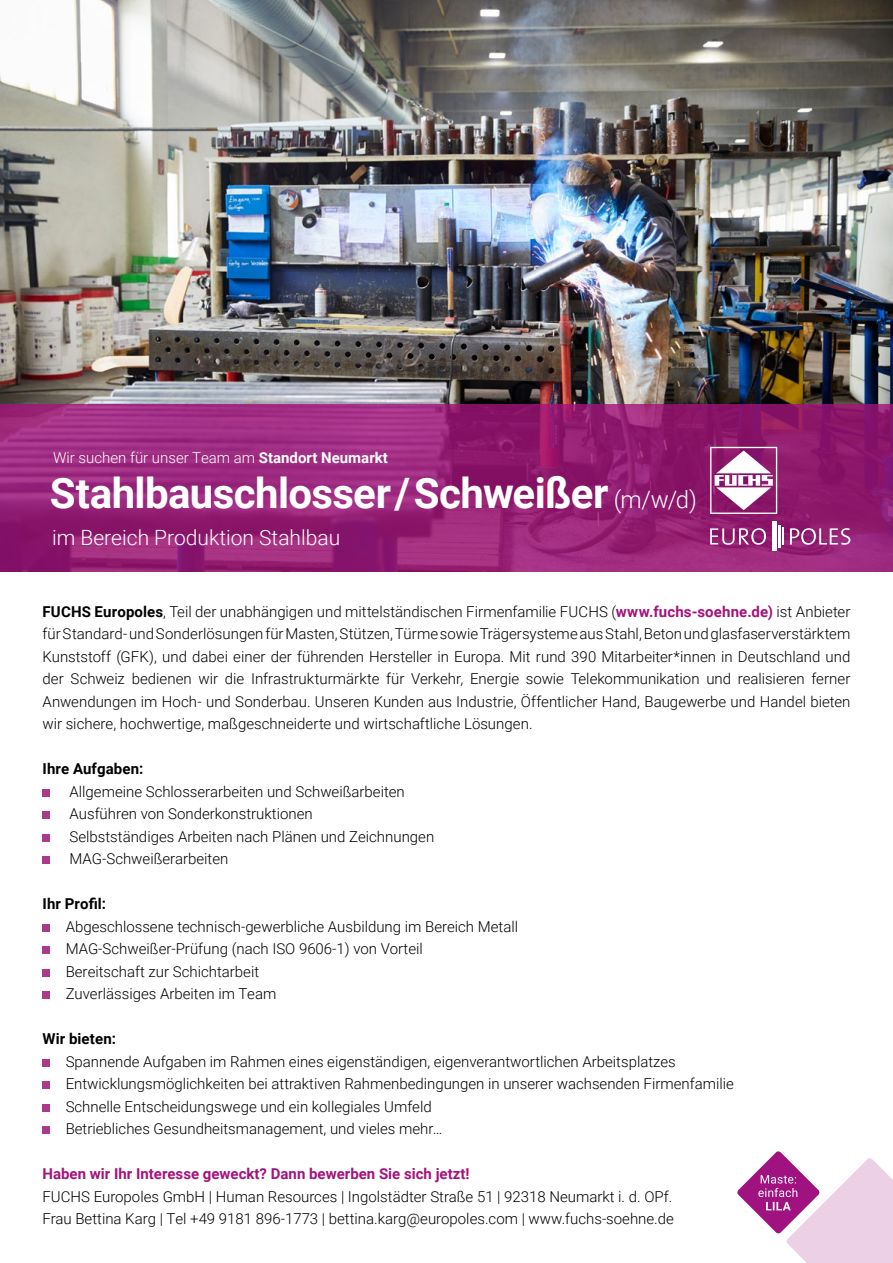
<style>
.page{position:relative;width:893px;height:1263px;background:#fff}
.page>*{position:absolute;margin:0;border:0;box-sizing:border-box;transform-origin:0 0}
.t1{font:700 42px "Roboto";letter-spacing:-.015em;color:#fff}
.t2{font:300 21px "Roboto";color:#fff}
.Aufzählung_Stelle{font:300 15px/22.5px "Roboto";color:#000}
.Zwischenhead{font:300 15px "Roboto";color:#000}
.t3{font:300 15px "Roboto";color:#fff}
.Zwischenhead-2{font:700 15px "Roboto";letter-spacing:.01em;color:#000}
.Aufzählung_Stelle-2{font:700 15px "Roboto";letter-spacing:.01em;color:#000}
.s1{font-weight:700}
.s2{font-weight:300;font-size:24px}
.s3{font-weight:700;color:#a3137b}
</style>
<div class="page">
<svg style="left:737px;top:1151px;width:156px;height:112px"></svg>
<div style="left:43px;top:789px;width:7px;height:7px;background:#ab3a8b"></div>
<div style="left:43px;top:811px;width:7px;height:8px;background:#ab3a8b"></div>
<div style="left:43px;top:834px;width:7px;height:8px;background:#ab3a8b"></div>
<div style="left:43px;top:856px;width:7px;height:8px;background:#ab3a8b"></div>
<div style="left:43px;top:924px;width:7px;height:8px;background:#ab3a8b"></div>
<div style="left:43px;top:946px;width:7px;height:8px;background:#ab3a8b"></div>
<div style="left:43px;top:969px;width:7px;height:8px;background:#ab3a8b"></div>
<div style="left:43px;top:991px;width:7px;height:8px;background:#ab3a8b"></div>
<div style="left:43px;top:1059px;width:7px;height:8px;background:#ab3a8b"></div>
<div style="left:43px;top:1081px;width:7px;height:8px;background:#ab3a8b"></div>
<div style="left:43px;top:1104px;width:7px;height:8px;background:#ab3a8b"></div>
<div style="left:43px;top:1126px;width:7px;height:8px;background:#ab3a8b"></div>
<img style="left:0;top:0;width:893px;height:404px">
<svg style="left:0;top:404px;width:893px;height:167px;background:#962376"></svg>
<svg style="left:710px;top:447px;width:67px;height:67px"></svg>
<div style="left:772px;top:521px;width:5px;height:30px;background:#fff"></div>
<hr style="left:778px;top:525px;width:3px;height:22px;background:#fff">
<svg style="left:782px;top:527px;width:2px;height:18px"></svg>
<svg style="left:710px;top:528px;width:56px;height:17px"></svg>
<svg style="left:790px;top:528px;width:60px;height:17px"></svg>
<p class="t3" style="left:53px;top:447px;width:336px">Wir suchen für unser Team am <span class="s1">Standort Neumarkt</span></p>
<p class="t1" style="left:50px;top:464px;width:648px">Stahlbauschlosser / Schweißer <span class="s2">(m/w/d)</span></p>
<p class="t2" style="left:52px;top:522px;width:290px">im Bereich Produktion Stahlbau</p>
<p class="Aufzählung_Stelle" style="left:43px;top:599px;width:809px;text-align:justify"><span class="s1">FUCHS Europoles</span>, Teil der unabhängigen und mittelständischen Firmenfamilie FUCHS (<span class="s3">www.fuchs-soehne.de)</span> ist Anbieter für Standard- und Sonderlösungen für Masten, Stützen, Türme sowie Trägersysteme aus Stahl, Beton und glasfaserverstärktem Kunststoff (GFK), und dabei einer der führenden Hersteller in Europa. Mit rund 390 Mitarbeiter*innen in Deutschland und der Schweiz bedienen wir die Infrastrukturmärkte für Verkehr, Energie sowie Telekommunikation und realisieren ferner Anwendungen im Hoch- und Sonderbau. Unseren Kunden aus Industrie, Öffentlicher Hand, Baugewerbe und Handel bieten wir sichere, hochwertige, maßgeschneiderte und wirtschaftliche Lösungen.</p>
<p class="Zwischenhead-2" style="left:43px;top:758px;width:102px">Ihre Aufgaben:</p>
<p class="Zwischenhead" style="left:70px;top:781px;width:337px">Allgemeine Schlosserarbeiten und Schweißarbeiten</p>
<p class="Zwischenhead" style="left:70px;top:803px;width:245px">Ausführen von Sonderkonstruktionen</p>
<p class="Zwischenhead" style="left:70px;top:826px;width:366px">Selbstständiges Arbeiten nach Plänen und Zeichnungen</p>
<p class="Zwischenhead" style="left:70px;top:848px;width:160px">MAG-Schweißerarbeiten</p>
<p class="Aufzählung_Stelle-2" style="left:43px;top:893px;width:65px">Ihr Profil:</p>
<p class="Aufzählung_Stelle" style="left:66px;top:914px;width:454px">Abgeschlossene technisch-gewerbliche Ausbildung im Bereich Metall</p>
<p class="Aufzählung_Stelle" style="left:66px;top:937px;width:359px">MAG-Schweißer-Prüfung (nach ISO 9606-1) von Vorteil</p>
<p class="Aufzählung_Stelle" style="left:66px;top:959px;width:195px">Bereitschaft zur Schichtarbeit</p>
<p class="Aufzählung_Stelle" style="left:66px;top:982px;width:212px">Zuverlässiges Arbeiten im Team</p>
<p class="Zwischenhead-2" style="left:43px;top:1028px;width:75px">Wir bieten:</p>
<p class="Aufzählung_Stelle" style="left:66px;top:1049px;width:612px">Spannende Aufgaben im Rahmen eines eigenständigen, eigenverantwortlichen Arbeitsplatzes</p>
<p class="Aufzählung_Stelle" style="left:66px;top:1072px;width:670px">Entwicklungsmöglichkeiten bei attraktiven Rahmenbedingungen in unserer wachsenden Firmenfamilie</p>
<p class="Aufzählung_Stelle" style="left:66px;top:1094px;width:368px">Schnelle Entscheidungswege und ein kollegiales Umfeld</p>
<p class="Aufzählung_Stelle" style="left:66px;top:1117px;width:378px">Betriebliches Gesundheitsmanagement, und vieles mehr…</p>
<p class="Aufzählung_Stelle" style="left:43px;top:1162px;width:633px"><span class="s3">Haben wir Ihr Interesse geweckt? Dann bewerben Sie sich jetzt!<br></span>FUCHS Europoles GmbH | Human Resources | Ingolstädter Straße 51 | 92318 Neumarkt i. d. OPf.<br>Frau Bettina Karg | Tel +49 9181 896-1773 | bettina.karg@europoles.com | www.fuchs-soehne.de</p>
</div>
